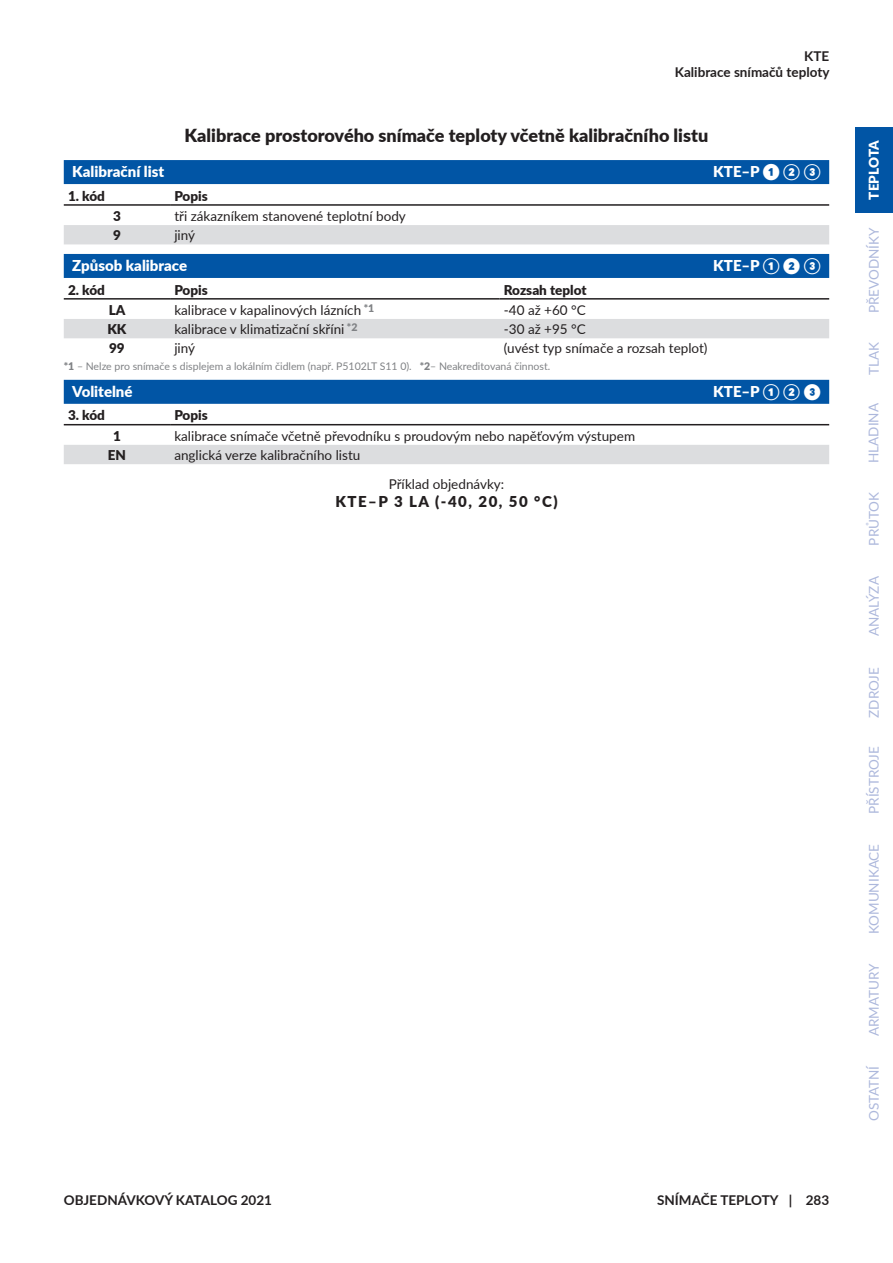
<style>
.page{position:relative;width:893px;height:1263px;background:#fff}
.page>*{position:absolute;margin:0;border:0;box-sizing:border-box;transform-origin:0 0}
.Nadpis_1{font:900 18px "Lato";color:#231f20}
.Sekce{font:900 15px "Lato";color:#fff}
.Příklad_objednávky{font:900 15px "Lato";letter-spacing:.1em;color:#231f20}
.Základ{font:13.5px "Lato";color:#231f20}
.t1{font:13.5px "Lato";color:#adb8dc}
.t2{font:700 13.5px/16.2px "Lato";color:#231f20}
.Záklaví{font:900 13.5px "Lato";color:#231f20}
.Příklad_objednávky-2{font:13.5px "Lato";color:#231f20}
.Kód{font:900 13.5px "Lato";color:#231f20}
.t3{font:900 13.5px "Lato";letter-spacing:-.01em;color:#fff}
.Vysvětlivka{font:10.5px "Lato";color:#808285}
.s1{font-weight:900}
</style>
<div class="page">
<div style="left:855px;top:128px;width:38px;height:85px;background:#0155a5"></div>
<div style="left:64px;top:160px;width:765px;height:24px;background:#0155a5"></div>
<div style="left:64px;top:254px;width:765px;height:24px;background:#0155a5"></div>
<div style="left:64px;top:380px;width:765px;height:24px;background:#0155a5"></div>
<div style="left:64px;top:225px;width:765px;height:19px;background:#dcdddf"></div>
<hr style="left:64px;top:204px;width:106px;height:2px;background:#231f20">
<hr style="left:170px;top:204px;width:659px;height:2px;background:#231f20">
<div style="left:64px;top:319px;width:765px;height:19px;background:#dcdddf"></div>
<hr style="left:64px;top:298px;width:106px;height:2px;background:#231f20">
<hr style="left:170px;top:298px;width:330px;height:2px;background:#231f20">
<hr style="left:500px;top:298px;width:329px;height:2px;background:#231f20">
<div style="left:64px;top:445px;width:765px;height:19px;background:#dcdddf"></div>
<hr style="left:64px;top:424px;width:106px;height:1px;background:#231f20">
<hr style="left:170px;top:424px;width:659px;height:1px;background:#231f20">
<p class="t2" style="left:675px;top:48px;width:156px;text-indent:129px">KTE<br>KALIBRACE SNÍMAČŮ TEPLOTY</p>
<p class="Nadpis_1" style="left:185px;top:122px;width:525px">Kalibrace prostorového snímače teploty včetně kalibračního listu</p>
<p class="Sekce" style="left:72px;top:160px;width:93px">Kalibrační list</p>
<p class="Sekce" style="left:713px;top:160px;width:109px">KTE–P ❶ ② ③</p>
<p class="Záklaví" style="left:68px;top:186px;width:38px">1. kód</p>
<p class="Záklaví" style="left:174px;top:186px;width:35px">Popis</p>
<p class="Kód" style="left:113px;top:206px;width:9px">3</p>
<p class="Základ" style="left:174px;top:206px;width:233px">tři zákazníkem stanovené teplotní body</p>
<p class="Kód" style="left:113px;top:225px;width:9px">9</p>
<p class="Základ" style="left:174px;top:226px;width:22px">jiný</p>
<p class="Sekce" style="left:72px;top:254px;width:116px">Způsob kalibrace</p>
<p class="Sekce" style="left:713px;top:254px;width:109px">KTE–P ① ❷ ③</p>
<p class="Záklaví" style="left:68px;top:279px;width:38px">2. kód</p>
<p class="Záklaví" style="left:174px;top:279px;width:35px">Popis</p>
<p class="Záklaví" style="left:504px;top:279px;width:84px">Rozsah teplot</p>
<p class="Kód" style="left:109px;top:300px;width:18px">LA</p>
<p class="Základ" style="left:174px;top:300px;width:201px">kalibrace v kapalinových lázních <sup>*1</sup></p>
<p class="Základ" style="left:504px;top:300px;width:83px">-40 až +60 °C</p>
<p class="Kód" style="left:107px;top:319px;width:21px">KK</p>
<p class="Základ" style="left:174px;top:319px;width:185px">kalibrace v klimatizační skříni <sup>*2</sup></p>
<p class="Základ" style="left:504px;top:319px;width:83px">-30 až +95 °C</p>
<p class="Kód" style="left:109px;top:338px;width:17px">99</p>
<p class="Základ" style="left:174px;top:339px;width:22px">jiný</p>
<p class="Základ" style="left:504px;top:339px;width:205px">(uvést typ snímače a rozsah teplot)</p>
<p class="Vysvětlivka" style="left:64px;top:359px;width:488px"><span class="s1">*1</span> – Nelze pro snímače s displejem a lokálním čidlem (např. P5102LT S11 0). <span class="s1">*2</span>– Neakreditovaná činnost.</p>
<p class="Sekce" style="left:72px;top:380px;width:62px">Volitelné</p>
<p class="Sekce" style="left:713px;top:380px;width:109px">KTE–P ① ② ❸</p>
<p class="Záklaví" style="left:68px;top:405px;width:38px">3. kód</p>
<p class="Záklaví" style="left:174px;top:405px;width:35px">Popis</p>
<p class="Kód" style="left:113px;top:425px;width:9px">1</p>
<p class="Základ" style="left:174px;top:426px;width:462px">kalibrace snímače včetně převodníku s proudovým nebo napěťovým výstupem</p>
<p class="Kód" style="left:108px;top:445px;width:20px">EN</p>
<p class="Základ" style="left:174px;top:445px;width:187px">anglická verze kalibračního listu</p>
<p class="Příklad_objednávky-2" style="left:389px;top:474px;width:117px">Příklad objednávky:</p>
<p class="Příklad_objednávky" style="left:335px;top:490px;width:224px">KTE–P 3 LA (-40, 20, 50 °C)</p>
<p class="t2" style="left:64px;top:1191px;width:210px">OBJEDNÁVKOVÝ KATALOG 2021</p>
<p class="t2" style="left:657px;top:1191px;width:174px">SNÍMAČE TEPLOTY | 283</p>
<p class="t3" style="left:864px;top:199px;width:61px;rotate:-90deg">TEPLOTA</p>
<p class="t1" style="left:864px;top:313px;width:87px;rotate:-90deg">PŘEVODNÍKY</p>
<p class="t1" style="left:864px;top:375px;width:34px;rotate:-90deg">TLAK</p>
<p class="t1" style="left:864px;top:463px;width:61px;rotate:-90deg">HLADINA</p>
<p class="t1" style="left:864px;top:545px;width:55px;rotate:-90deg">PRŮTOK</p>
<p class="t1" style="left:864px;top:636px;width:61px;rotate:-90deg">ANALÝZA</p>
<p class="t1" style="left:864px;top:718px;width:52px;rotate:-90deg">ZDROJE</p>
<p class="t1" style="left:864px;top:814px;width:69px;rotate:-90deg">PŘÍSTROJE</p>
<p class="t1" style="left:864px;top:934px;width:92px;rotate:-90deg">KOMUNIKACE</p>
<p class="t1" style="left:864px;top:1036px;width:74px;rotate:-90deg">ARMATURY</p>
<p class="t1" style="left:864px;top:1121px;width:58px;rotate:-90deg">OSTATNÍ</p>
</div>
